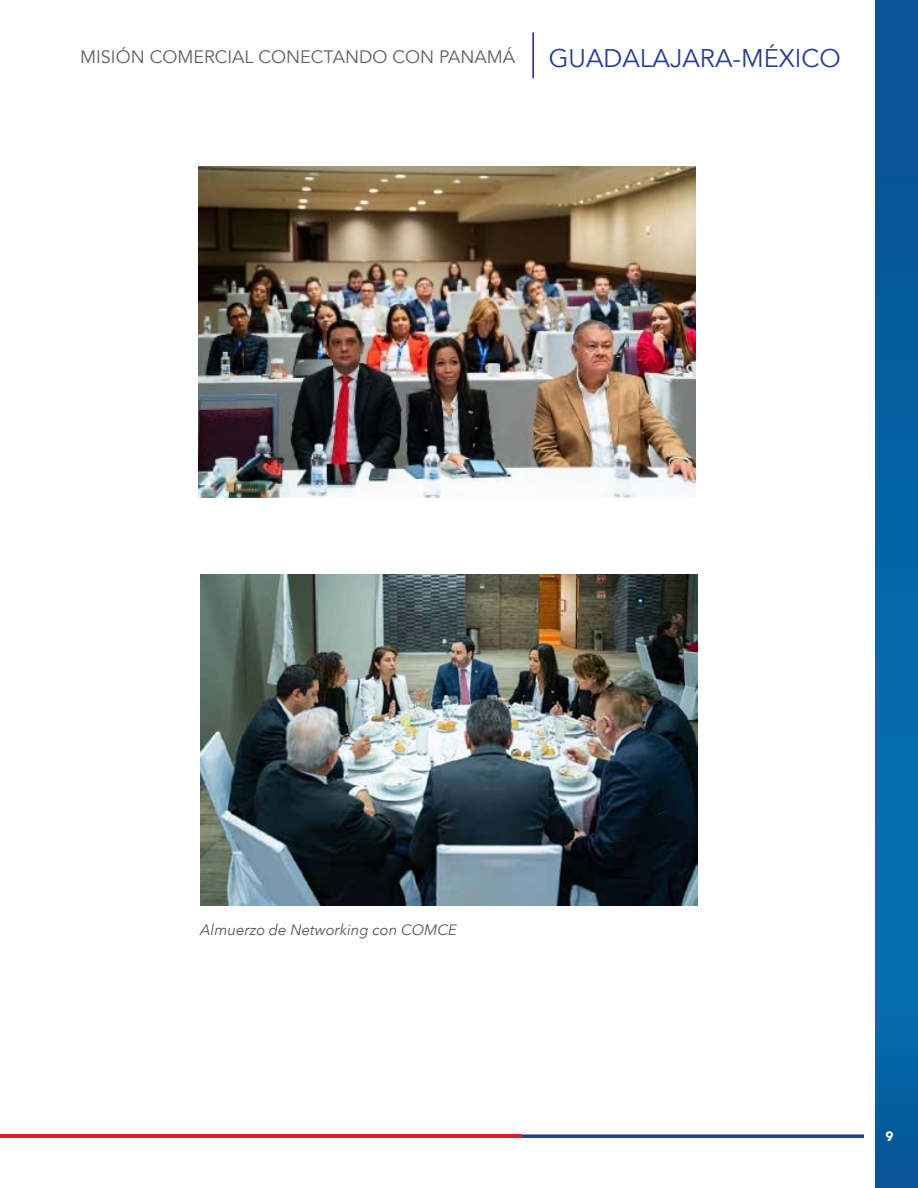
<style>
.page{position:relative;width:918px;height:1188px;background:#fff}
.page>*{position:absolute;margin:0;border:0;box-sizing:border-box;transform-origin:0 0}
.t1{font:25.5px "Avenir";color:#25408f}
.t2{font:18px "Avenir";color:#606262}
.t3{font:italic 15px "Avenir Next";color:#555759}
.t4{font:900 13.5px "Avenir";color:#fff}
</style>
<div class="page">
<svg style="left:875px;top:0;width:43px;height:1188px"></svg>
<svg style="left:522px;top:1134px;width:342px;height:4px"></svg>
<hr style="left:0;top:1134px;width:522px;height:4px;background:#d62726">
<hr style="left:532px;top:32px;width:2px;height:46px;background:#231f94">
<img style="left:198px;top:166px;width:497px;height:332px">
<img style="left:200px;top:574px;width:498px;height:332px">
<p class="t2" style="left:80px;top:47px;width:436px">MISIÓN COMERCIAL CONECTANDO CON PANAMÁ</p>
<h1 class="t1" style="left:549px;top:43px;width:294px">GUADALAJARA-MÉXICO</h1>
<p class="t3" style="left:200px;top:917px;width:258px">Almuerzo de Networking con COMCE</p>
<p class="t4" style="left:886px;top:1125px;width:9px">9</p>
</div>
